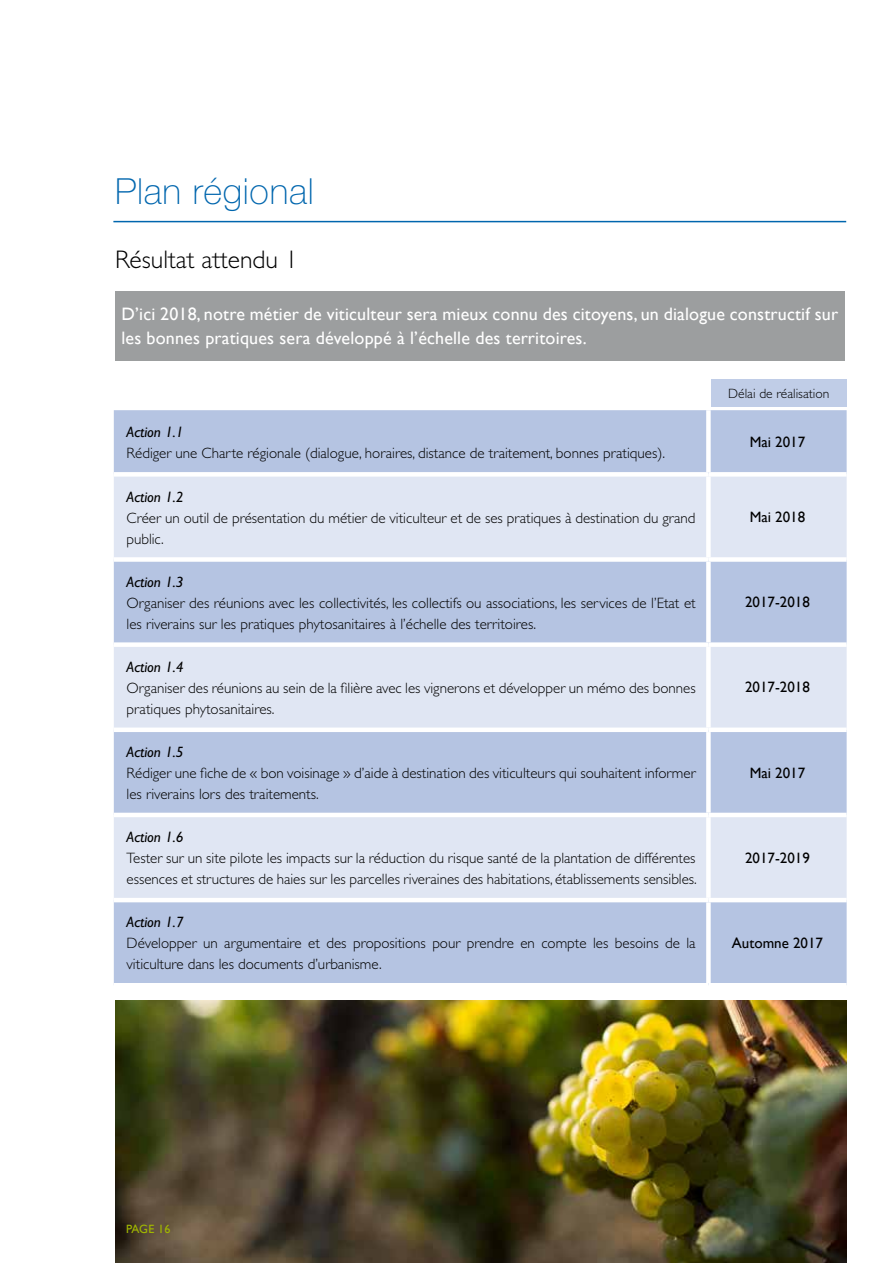
<style>
.page{position:relative;width:893px;height:1263px;background:#fff}
.page>*{position:absolute;margin:0;border:0;box-sizing:border-box;transform-origin:0 0}
.t1{font:100 36px "Helvetica Neue";letter-spacing:.02em;color:#0066ae}
.t2{font:300 25.5px "Gill Sans";color:#000}
.t3{font:18px/24px "Gill Sans";letter-spacing:.01em;color:#fff}
.t4{font:300 15px/21px "Gill Sans";color:#000}
.t5{font:italic 15px "Gill Sans";color:#000}
.t6{font:15px "Gill Sans";color:#000}
.t7{font:300 13.5px "Gill Sans";color:#000}
.t8{font:12px "Gill Sans";color:#a1b700}
</style>
<div class="page">
<img style="left:115px;top:1000px;width:731px;height:263px">
<hr style="left:113px;top:221px;width:733px;height:1px;background:#0066ae">
<div style="left:114px;top:410px;width:733px;height:573px;background:#b5c4e2"></div>
<svg style="left:114px;top:477px;width:733px;height:421px;background:#ced8ec"></svg>
<div style="left:706px;top:410px;width:5px;height:62px;background:#fff"></div>
<div style="left:114px;top:472px;width:594px;height:5px;background:#fff"></div>
<div style="left:708px;top:472px;width:139px;height:5px;background:#fff"></div>
<div style="left:706px;top:477px;width:5px;height:80px;background:#fff"></div>
<div style="left:114px;top:557px;width:594px;height:5px;background:#fff"></div>
<div style="left:708px;top:557px;width:139px;height:5px;background:#fff"></div>
<div style="left:706px;top:562px;width:5px;height:80px;background:#fff"></div>
<div style="left:114px;top:642px;width:594px;height:5px;background:#fff"></div>
<div style="left:708px;top:642px;width:139px;height:5px;background:#fff"></div>
<div style="left:706px;top:647px;width:5px;height:80px;background:#fff"></div>
<div style="left:114px;top:727px;width:594px;height:5px;background:#fff"></div>
<div style="left:708px;top:727px;width:139px;height:5px;background:#fff"></div>
<div style="left:706px;top:732px;width:5px;height:81px;background:#fff"></div>
<hr style="left:114px;top:813px;width:594px;height:4px;background:#fff">
<hr style="left:708px;top:813px;width:139px;height:4px;background:#fff">
<div style="left:706px;top:817px;width:5px;height:81px;background:#fff"></div>
<hr style="left:114px;top:898px;width:594px;height:4px;background:#fff">
<hr style="left:708px;top:898px;width:139px;height:4px;background:#fff">
<div style="left:706px;top:902px;width:5px;height:81px;background:#fff"></div>
<div style="left:711px;top:379px;width:136px;height:27px;background:#c0cde7"></div>
<div style="left:115px;top:291px;width:729px;height:70px;background:#9c9e9f"></div>
<h1 class="t1" style="left:115px;top:171px;width:200px">Plan régional</h1>
<h2 class="t2" style="left:115px;top:245px;width:184px">Résultat attendu 1</h2>
<p class="t3" style="left:121px;top:302px;width:718px">D’ici 2018, notre métier de viticulteur sera mieux connu des citoyens, un dialogue constructif sur les bonnes pratiques sera développé à l’échelle des territoires.</p>
<p class="t5" style="left:127px;top:424px;width:59px">Action 1.1</p>
<p class="t4" style="left:127px;top:443px;width:540px">Rédiger une Charte régionale (dialogue, horaires, distance de traitement, bonnes pratiques).</p>
<p class="t7" style="left:728px;top:386px;width:103px">Délai de réalisation</p>
<p class="t6" style="left:750px;top:434px;width:57px">Mai 2017</p>
<p class="t5" style="left:127px;top:488px;width:59px">Action 1.2</p>
<p class="t4" style="left:127px;top:507px;width:570px">Créer un outil de présentation du métier de viticulteur et de ses pratiques à destination du grand public.</p>
<p class="t6" style="left:750px;top:508px;width:57px">Mai 2018</p>
<p class="t5" style="left:127px;top:573px;width:59px">Action 1.3</p>
<p class="t4" style="left:127px;top:592px;width:571px">Organiser des réunions avec les collectivités, les collectifs ou associations, les services de l’Etat et les riverains sur les pratiques phytosanitaires à l’échelle des territoires.</p>
<p class="t6" style="left:745px;top:593px;width:66px">2017-2018</p>
<p class="t5" style="left:127px;top:658px;width:59px">Action 1.4</p>
<p class="t4" style="left:127px;top:677px;width:571px">Organiser des réunions au sein de la filière avec les vignerons et développer un mémo des bonnes pratiques phytosanitaires.</p>
<p class="t6" style="left:745px;top:678px;width:66px">2017-2018</p>
<p class="t5" style="left:127px;top:743px;width:59px">Action 1.5</p>
<p class="t4" style="left:127px;top:763px;width:571px">Rédiger une fiche de « bon voisinage » d’aide à destination des viticulteurs qui souhaitent informer les riverains lors des traitements.</p>
<p class="t6" style="left:750px;top:764px;width:57px">Mai 2017</p>
<p class="t5" style="left:127px;top:828px;width:59px">Action 1.6</p>
<p class="t4" style="left:127px;top:848px;width:572px">Tester sur un site pilote les impacts sur la réduction du risque santé de la plantation de différentes essences et structures de haies sur les parcelles riveraines des habitations, établissements sensibles.</p>
<p class="t6" style="left:745px;top:849px;width:66px">2017-2019</p>
<p class="t5" style="left:127px;top:914px;width:59px">Action 1.7</p>
<p class="t4" style="left:127px;top:933px;width:570px">Développer un argumentaire et des propositions pour prendre en compte les besoins de la viticulture dans les documents d’urbanisme.</p>
<p class="t6" style="left:732px;top:934px;width:93px">Automne 2017</p>
<p class="t8" style="left:126px;top:1222px;width:46px">PAGE 16</p>
</div>
